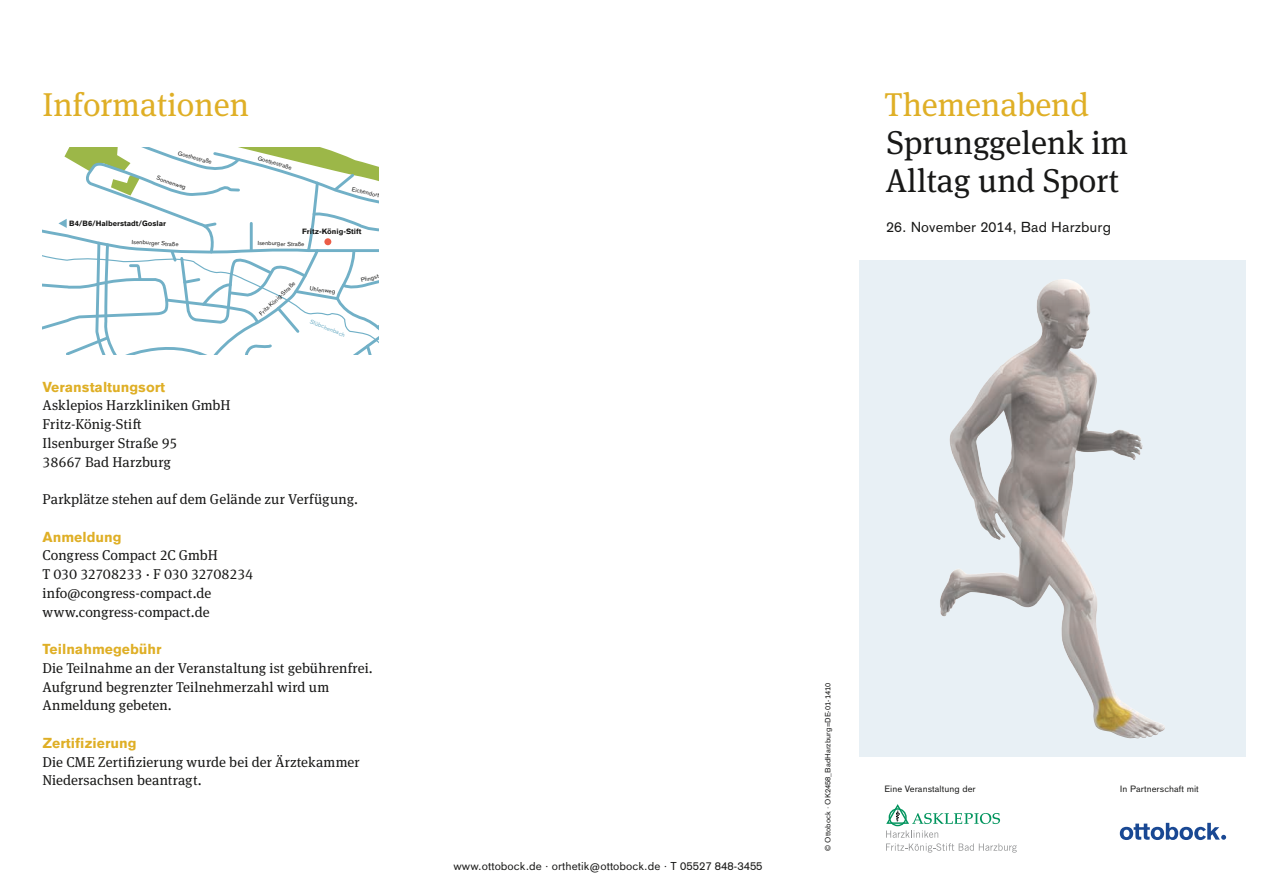
<style>
.page{position:relative;width:1263px;height:893px;background:#fff}
.page>*{position:absolute;margin:0;border:0;box-sizing:border-box;transform-origin:0 0}
.t1{font:33px/38.2px "OBO Serif";color:#181817}
.t2{font:33px "OBO Serif";color:#dfaf26}
.t3{font:14.25px/18.8px "OBO Serif";letter-spacing:.005em;color:#181817}
.t4{font:700 14.25px "OBO Sans";color:#dfaf26}
.t5{font:14.25px "OBO Sans";letter-spacing:.005em;color:#181817}
.t6{font:11.25px "OBO Sans";letter-spacing:.005em;color:#181817}
.t7{font:9px "OBO Sans";letter-spacing:.005em;color:#181817}
.t8{font:700 7.5px "OBO Sans";letter-spacing:-.005em;color:#181817}
.t9{font:7.5px "OBO Sans";letter-spacing:.005em;color:#181817}
.t10{font:5.85px "OBO Sans";color:#181817}
.t11{font:5.85px "OBO Sans";color:#71b0c7}
</style>
<div class="page">
<div style="left:859px;top:260px;width:387px;height:497px;background:#e8f0f5"></div>
<svg style="left:886px;top:804px;width:131px;height:49px"></svg>
<img style="left:940px;top:281px;width:225px;height:458px">
<svg style="left:1120px;top:823px;width:106px;height:17px"></svg>
<svg style="left:43px;top:148px;width:335px;height:206px"></svg>
<h1 class="t2" style="left:43px;top:85px;width:208px">Informationen</h1>
<p class="t10" style="left:179px;top:149px;width:37px;rotate:16deg">G oethestraße</p>
<p class="t10" style="left:158px;top:174px;width:32px;rotate:19deg">Sonnenweg</p>
<p class="t8" style="left:69px;top:219px;width:98px">B4/B6/Halberstadt/Goslar</p>
<p class="t10" style="left:132px;top:238px;width:48px;rotate:4deg">Isenburger Straße</p>
<p class="t10" style="left:259px;top:155px;width:37px;rotate:16deg">G oethestraße</p>
<p class="t10" style="left:353px;top:186px;width:47px;rotate:13deg">Eichendorffstraße</p>
<p class="t8" style="left:302px;top:227px;width:61px">Fritz-König-Stift</p>
<p class="t10" style="left:258px;top:239px;width:48px;rotate:2deg">Isenburger Straße</p>
<p class="t10" style="left:258px;top:312px;width:49px;rotate:-43deg">Fritz-König-Straße</p>
<p class="t10" style="left:310px;top:285px;width:27px;rotate:8deg">Uhlenweg</p>
<p class="t11" style="left:311px;top:318px;width:39px;rotate:22deg">Stübchenbach</p>
<p class="t10" style="left:360px;top:277px;width:34px;rotate:-14deg">Pfingstanger</p>
<p class="t4" style="left:43px;top:378px;width:124px">Veranstaltungsort</p>
<p class="t3" style="left:43px;top:396px;width:190px">Asklepios Harzkliniken GmbH<br>Fritz-König-Stift<br>Ilsenburger Straße 95<br>38667 Bad Harzburg</p>
<p class="t3" style="left:43px;top:490px;width:317px">Parkplätze stehen auf dem Gelände zur Verfügung.</p>
<p class="t4" style="left:43px;top:528px;width:81px">Anmeldung</p>
<p class="t3" style="left:43px;top:546px;width:212px">Congress Compact 2C GmbH<br>T 030 32708233 · F 030 32708234 info@congress-compact.de www.congress-compact.de</p>
<p class="t4" style="left:43px;top:641px;width:121px">Teilnahmegebühr</p>
<p class="t3" style="left:43px;top:659px;width:332px">Die Teilnahme an der Veranstaltung ist gebührenfrei.<br>Aufgrund begrenzter Teilnehmerzahl wird um<br>Anmeldung gebeten.</p>
<p class="t4" style="left:43px;top:735px;width:96px">Zertifizierung</p>
<p class="t3" style="left:43px;top:752px;width:319px">Die CME Zertifizierung wurde bei der Ärztekammer<br>Niedersachsen beantragt.</p>
<p class="t6" style="left:453px;top:859px;width:311px">www.ottobock.de · orthetik@ottobock.de · T 05527 848-3455</p>
<h1 class="t2" style="left:884px;top:85px;width:206px">Themenabend</h1>
<h1 class="t1" style="left:885px;top:123px;width:244px">Sprunggelenk im<br>Alltag und Sport</h1>
<p class="t5" style="left:886px;top:219px;width:226px">26. November 2014, Bad Harzburg</p>
<p class="t9" style="left:824px;top:851px;width:170px;rotate:-90deg">© Ottobock · OK2458_BadHarzburg=DE-01-1410</p>
<p class="t7" style="left:884px;top:784px;width:93px">Eine Veranstaltung der</p>
<p class="t7" style="left:1120px;top:784px;width:80px">In Partnerschaft mit</p>
</div>
